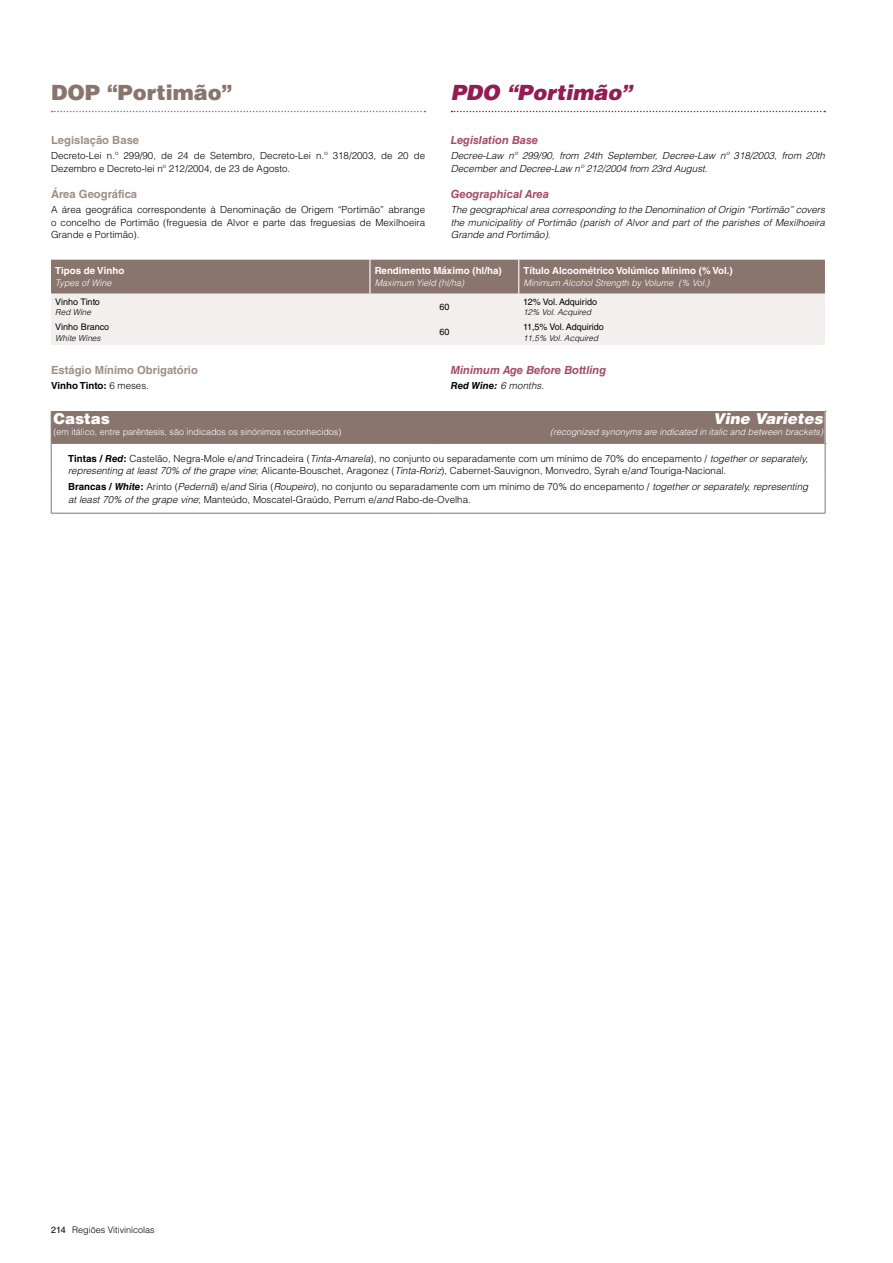
<style>
.page{position:relative;width:893px;height:1263px;background:#fff}
.page>*{position:absolute;margin:0;border:0;box-sizing:border-box;transform-origin:0 0}
.t1{font:900 21px "Helvetica LT Std";color:#89756d}
.t2{font:italic 900 21px "Helvetica LT Std";color:#921d52}
.t3{font:italic 900 15px "Helvetica LT Std";color:#fff}
.t4{font:900 15px "Helvetica LT Std";color:#fff}
.t5{font:italic 700 11.25px "Helvetica LT Std";color:#a44b6b}
.t6{font:700 11.25px "Helvetica LT Std";color:#9f8d86}
.t7{font:300 9.75px/12.8px "Helvetica LT Std";color:#000}
.t8{font:italic 300 9.75px/12.8px "Helvetica LT Std";color:#000}
.t9{font:700 9.75px "Helvetica LT Std";color:#fff}
.t10{font:700 9.75px "Helvetica LT Std";color:#000}
.t11{font:italic 700 9.75px "Helvetica LT Std";letter-spacing:.01em;color:#000}
.t12{font:italic 300 9px "Helvetica LT Std";color:#fff}
.t13{font:300 9px "Helvetica LT Std";color:#fff}
.t14{font:9px "Helvetica LT Std";color:#000}
.t15{font:300 9px "Helvetica LT Std";color:#000}
.t16{font:italic 300 8.25px "Helvetica LT Std";color:#000}
.s1{font-weight:300}
.s2{font-weight:700}
.s3{font-weight:700;font-style:italic}
.s4{font-style:italic}
.s5{font-weight:400}
</style>
<div class="page">
<svg style="left:52px;top:111px;width:373px;height:1px"></svg>
<svg style="left:451px;top:111px;width:374px;height:1px"></svg>
<div style="left:51px;top:411px;width:775px;height:33px;background:#89756d"></div>
<hr style="left:51px;top:444px;width:1px;height:34px;background:#89756d">
<hr style="left:825px;top:444px;width:1px;height:34px;background:#89756d">
<hr style="left:51px;top:478px;width:1px;height:35px;background:#89756d">
<hr style="left:51px;top:513px;width:387px;height:1px;background:#89756d">
<hr style="left:438px;top:513px;width:387px;height:1px;background:#89756d">
<hr style="left:825px;top:478px;width:1px;height:35px;background:#89756d">
<svg style="left:51px;top:260px;width:774px;height:85px;background:#c9bfbb"></svg>
<hr style="left:369px;top:260px;width:1px;height:34px;background:#fff">
<hr style="left:518px;top:260px;width:1px;height:34px;background:#fff">
<p class="t1" style="left:51px;top:79px;width:183px">DOP “Portimão”</p>
<p class="t2" style="left:451px;top:79px;width:183px">PDO “Portimão”</p>
<p class="t6" style="left:51px;top:133px;width:90px">Legislação Base</p>
<p class="t7" style="left:51px;top:149px;width:376px">Decreto-Lei n.º 299/90, de 24 de Setembro, Decreto-Lei n.º 318/2003, de 20 de<br>Dezembro e Decreto-lei nº 212/2004, de 23 de Agosto.</p>
<p class="t6" style="left:51px;top:187px;width:88px">Área Geográfica</p>
<p class="t7" style="left:51px;top:203px;width:376px;text-align:justify">A área geográfica correspondente à Denominação de Origem “Portimão” abrange o concelho de Portimão (freguesia de Alvor e parte das freguesias de Mexilhoeira Grande e Portimão).</p>
<p class="t5" style="left:451px;top:133px;width:89px">Legislation Base</p>
<p class="t8" style="left:451px;top:149px;width:376px">Decree-Law nº 299/90, from 24th September, Decree-Law nº 318/2003, from 20th<br>December and Decree-Law nº 212/2004 from 23rd August.</p>
<p class="t5" style="left:451px;top:187px;width:100px">Geographical Area</p>
<p class="t8" style="left:451px;top:203px;width:376px;text-align:justify">The geographical area corresponding to the Denomination of Origin “Portimão” covers the municipalitiy of Portimão (parish of Alvor and part of the parishes of Mexilhoeira Grande and Portimão).</p>
<p class="t9" style="left:55px;top:265px;width:71px">Tipos de Vinho</p>
<p class="t12" style="left:55px;top:277px;width:58px">Types of Wine</p>
<p class="t9" style="left:375px;top:265px;width:128px">Rendimento Máximo (hl/ha)</p>
<p class="t12" style="left:375px;top:277px;width:91px">Maximum Yield (hl/ha)</p>
<p class="t9" style="left:524px;top:265px;width:211px">Título Alcoométrico Volúmico Mínimo (% Vol.)</p>
<p class="t12" style="left:524px;top:277px;width:187px">Minimum Alcohol Strength by Volume (% Vol.)</p>
<p class="t14" style="left:55px;top:296px;width:46px">Vinho Tinto</p>
<p class="t16" style="left:55px;top:307px;width:37px">Red Wine</p>
<p class="t14" style="left:439px;top:301px;width:12px">60</p>
<p class="t14" style="left:523px;top:296px;width:75px">12% Vol. Adquirido</p>
<p class="t16" style="left:523px;top:307px;width:70px">12% Vol. Acquired</p>
<p class="t14" style="left:55px;top:322px;width:55px">Vinho Branco</p>
<p class="t16" style="left:55px;top:333px;width:47px">White Wines</p>
<p class="t14" style="left:439px;top:327px;width:12px">60</p>
<p class="t14" style="left:523px;top:322px;width:82px">11,5% Vol. Adquirido</p>
<p class="t16" style="left:523px;top:333px;width:77px">11,5% Vol. Acquired</p>
<p class="t6" style="left:51px;top:363px;width:148px">Estágio Mínimo Obrigatório</p>
<p class="t10" style="left:51px;top:380px;width:99px">Vinho Tinto: <span class="s1">6 meses.</span></p>
<p class="t5" style="left:451px;top:363px;width:157px">Minimum Age Before Bottling</p>
<p class="t11" style="left:451px;top:380px;width:95px">Red Wine: <span class="s1">6 months.</span></p>
<p class="t4" style="left:53px;top:409px;width:58px">Castas</p>
<p class="t13" style="left:53px;top:427px;width:290px">(em itálico, entre parêntesis, são indicados os sinónimos reconhecidos)</p>
<p class="t3" style="left:713px;top:409px;width:112px">Vine Varietes</p>
<p class="t12" style="left:550px;top:427px;width:274px">(recognized synonyms are indicated in italic and between brackets)</p>
<p class="t7" style="left:68px;top:452px;width:741px"><span class="s2">Tintas /</span> <span class="s3">Red</span><span class="s2">:</span> Castelão, Negra-Mole e/<span class="s4">and</span> Trincadeira (<span class="s4">Tinta-Amarela</span>), no conjunto ou separadamente com um mínimo de 70% do encepamento / <span class="s4">together or separately, representing at least 70% of the grape vine</span>; Alicante-Bouschet, Aragonez (<span class="s4">Tinta-Roriz</span>), Cabernet-Sauvignon, Monvedro, Syrah e/<span class="s4">and</span> Touriga-Nacional.</p>
<p class="t7" style="left:68px;top:480px;width:741px"><span class="s2">Brancas /</span> <span class="s3">White</span><span class="s2">:</span> Arinto (<span class="s4">Pedernã</span>) e/<span class="s4">and</span> Síria (<span class="s4">Roupeiro</span>), no conjunto ou separadamente com um mínimo de 70% do encepamento / <span class="s4">together or separately, representing at least 70% of the grape vine</span>; Manteúdo, Moscatel-Graúdo, Perrum e/<span class="s4">and</span> Rabo-de-Ovelha.</p>
<p class="t15" style="left:51px;top:1224px;width:105px"><span class="s5">214</span> Regiões Vitivinícolas</p>
</div>
